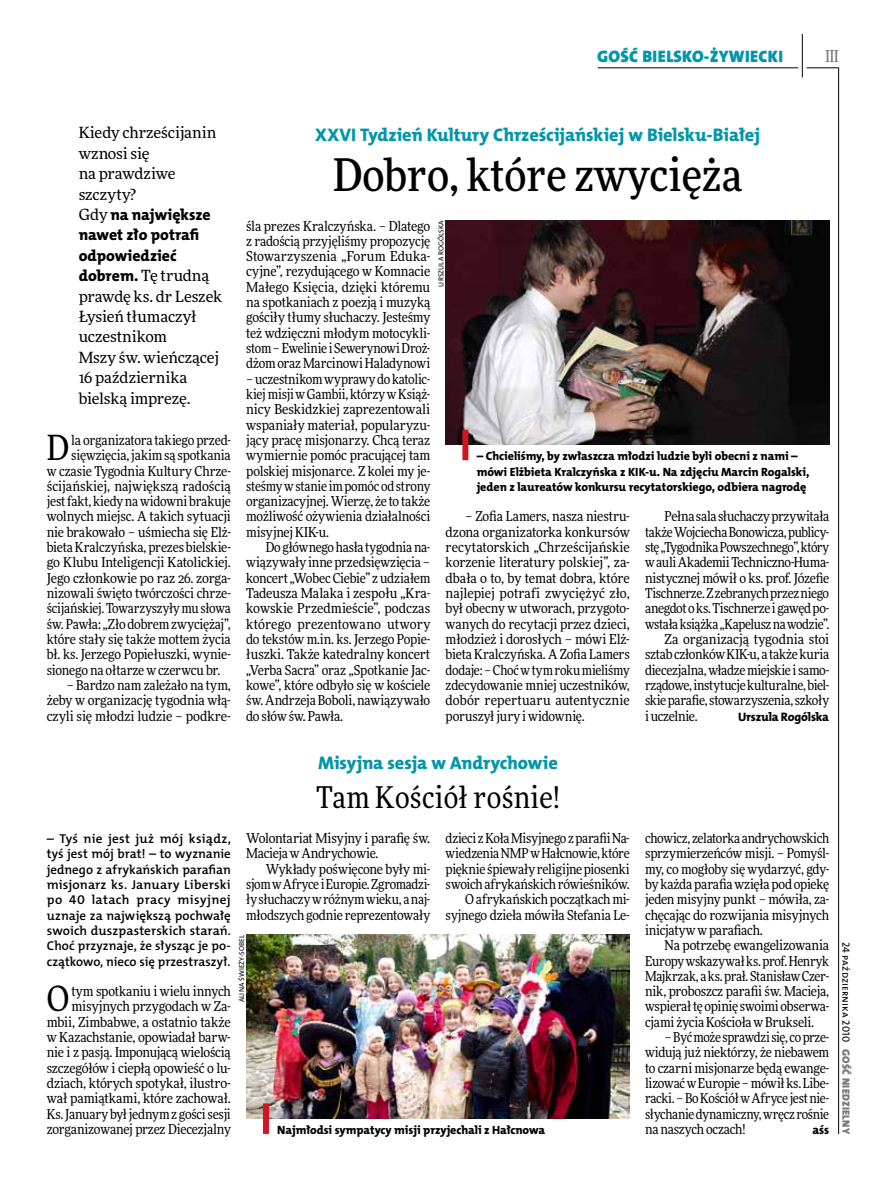
<style>
.page{position:relative;width:893px;height:1191px;background:#fff}
.page>*{position:absolute;margin:0;border:0;box-sizing:border-box;transform-origin:0 0}
.t1{font:500 45px "Freeday Narrow";color:#000}
.t2{font:34.8px "Freeday Narrow News";color:#000}
.t3{font:30px "Freeday Narrow News";letter-spacing:.01em;color:#000}
.t4{font:18.3px "The Mix HP8 Ex Bld";letter-spacing:-.005em;color:#0096aa}
.t5{font:16.65px "The Mix HP9 Blk";letter-spacing:.02em;color:#0096aa}
.t6{font:500 16.5px "Freeday Narrow";color:#787779;scale:.9 1}
.t7{font:15.75px/20.4px "The Mix HP8 Ex Bld";letter-spacing:-.005em;color:#000}
.t8{font:15.45px/20.4px "Freeday News";letter-spacing:-.01em;color:#000}
.t9{font:13.65px/15.3px "Freeday Narrow News";letter-spacing:-.015em;color:#000;text-align:justify}
.t10{font:12.9px/15.3px "The Mix HP6 Se Bld";color:#000;text-align:justify}
.t11{font:12.3px "The Mix HP8 Ex Bld";letter-spacing:-.015em;color:#000}
.t12{font:12px/15.3px "The Mix HP8 Ex Bld";letter-spacing:-.005em;color:#000}
.t13{font:10.5px "The Mix HP5 Plain";color:#000}
.t14{font:10.5px "The Mix HP9 Blk";letter-spacing:.025em;color:#787779}
.t15{font:7.2px "The Mix HP5 Plain";letter-spacing:.015em;color:#000}
.s1{font-family:"Freeday News";font-size:15.45px}
.s2{font-family:"The Mix HP8 Ex Bld";font-size:15.75px}
</style>
<div class="page">
<hr style="left:838px;top:68px;width:1px;height:1066px;background:#000">
<hr style="left:802px;top:34px;width:1px;height:43px;background:#000">
<hr style="left:806px;top:68px;width:33px;height:1px;background:#000">
<hr style="left:598px;top:68px;width:200px;height:1px;background:#000">
<img style="left:446px;top:220px;width:383px;height:225px">
<div style="left:462px;top:430px;width:6px;height:30px;background:#d3151f"></div>
<img style="left:246px;top:935px;width:384px;height:183px">
<div style="left:263px;top:1103px;width:6px;height:31px;background:#d3151f"></div>
<p class="t5" style="left:597px;top:46px;width:187px">GOŚĆ BIELSKO-ŻYWIECKI</p>
<p class="t6" style="left:825px;top:46px;width:16px">III</p>
<p class="t8" style="left:79px;top:122px;width:139px">Kiedy chrześcijanin wznosi się<br>na prawdziwe szczyty?</p>
<p class="t7" style="left:79px;top:205px;width:134px"><span class="s1">Gdy</span> na największe nawet zło potrafi odpowiedzieć</p>
<p class="t8" style="left:79px;top:265px;width:145px"><span class="s2">dobrem.</span> Tę trudną prawdę ks. dr Leszek<br>Łysień tłumaczył uczestnikom<br>Mszy św. wieńczącej<br>16 października bielską imprezę.</p>
<h2 class="t2" style="left:47px;top:426px;width:24px">D</h2>
<p class="t9" style="left:71px;top:432px;width:161px">la organizatora takiego przed-</p>
<p class="t9" style="left:71px;top:447px;width:161px">sięwzięcia, jakim są spotkania</p>
<p class="t9" style="left:47px;top:463px;width:186px">w czasie Tygodnia Kultury Chrze-</p>
<p class="t9" style="left:47px;top:478px;width:186px">ścijańskiej, największą radością</p>
<p class="t9" style="left:47px;top:493px;width:186px">jest fakt, kiedy na widowni brakuje</p>
<p class="t9" style="left:47px;top:509px;width:186px">wolnych miejsc. A takich sytuacji</p>
<p class="t9" style="left:47px;top:524px;width:186px">nie brakowało – uśmiecha się Elż-</p>
<p class="t9" style="left:47px;top:539px;width:186px">bieta Kralczyńska, prezes bielskie-</p>
<p class="t9" style="left:47px;top:555px;width:186px">go Klubu Inteligencji Katolickiej.</p>
<p class="t9" style="left:47px;top:570px;width:186px">Jego członkowie po raz 26. zorga-</p>
<p class="t9" style="left:47px;top:585px;width:186px">nizowali święto twórczości chrze-</p>
<p class="t9" style="left:47px;top:600px;width:186px">ścijańskiej. Towarzyszyły mu słowa</p>
<p class="t9" style="left:47px;top:616px;width:186px">św. Pawła: „Zło dobrem zwyciężaj”,</p>
<p class="t9" style="left:47px;top:631px;width:186px">które stały się także mottem życia</p>
<p class="t9" style="left:47px;top:646px;width:186px">bł. ks. Jerzego Popiełuszki, wynie-</p>
<p class="t9" style="left:47px;top:662px;width:175px">sionego na ołtarze w czerwcu br.</p>
<p class="t9" style="left:47px;top:677px;width:186px;text-indent:20px">– Bardzo nam zależało na tym, żeby w organizację tygodnia włą&shy;czyli się młodzi ludzie – podkre-</p>
<h3 class="t4" style="left:315px;top:123px;width:446px">XXVI Tydzień Kultury Chrześcijańskiej w Bielsku-Białej</h3>
<h1 class="t1" style="left:333px;top:147px;width:411px">Dobro, które zwycięża</h1>
<p class="t9" style="left:246px;top:218px;width:186px">śla prezes Kralczyńska. – Dlatego z radością przyjęliśmy propozycję Stowarzyszenia „Forum Eduka&shy;cyjne”, rezydującego w Komnacie Małego Księcia, dzięki któremu na spotkaniach z poezją i muzyką gościły tłumy słuchaczy. Jesteśmy też wdzięczni młodym motocykli&shy;stom – Ewelinie i Sewerynowi Droż&shy;dżom oraz Marcinowi Haladynowi</p>
<p class="t9" style="left:246px;top:371px;width:186px">– uczestnikom wyprawy do katolic&shy;kiej misji w Gambii, którzy w Książ&shy;nicy Beskidzkiej zaprezentowali wspaniały materiał, popularyzu&shy;jący pracę misjonarzy. Chcą teraz wymiernie pomóc pracującej tam polskiej misjonarce. Z kolei my je&shy;steśmy w stanie im pomóc od strony organizacyjnej. Wierzę, że to także możliwość ożywienia działalności misyjnej KIK-u.</p>
<p class="t9" style="left:246px;top:539px;width:186px;text-indent:20px">Do głównego hasła tygodnia na&shy;wiązywały inne przedsięwzięcia – koncert „Wobec Ciebie” z udziałem Tadeusza Malaka i zespołu „Kra&shy;kowskie Przedmieście”, podczas którego prezentowano utwory do tekstów m.in. ks. Jerzego Popie&shy;łuszki. Także katedralny koncert „Verba Sacra” oraz „Spotkanie Jac&shy;kowe”, które odbyło się w kościele św. Andrzeja Boboli, nawiązywało do słów św. Pawła.</p>
<p class="t15" style="left:436px;top:286px;width:67px;rotate:-90deg">Urszu la Rogólska</p>
<p class="t12" style="left:477px;top:448px;width:334px">– Chcieliśmy, by zwłaszcza młodzi ludzie byli obecni z nami – mówi Elżbieta Kralczyńska z KIK-u. Na zdjęciu Marcin Rogalski, jeden z laureatów konkursu recytatorskiego, odbiera nagrodę</p>
<p class="t9" style="left:446px;top:509px;width:186px;text-indent:20px">– Zofia Lamers, nasza niestru&shy;dzona organizatorka konkursów recytatorskich „Chrześcijańskie korzenie literatury polskiej”, za&shy;dbała o to, by temat dobra, które najlepiej potrafi zwyciężyć zło, był obecny w utworach, przygoto&shy;wanych do recytacji przez dzieci, młodzież i dorosłych – mówi Elż&shy;bieta Kralczyńska. A Zofia Lamers dodaje: – Choć w tym roku mieliśmy zdecydowanie mniej uczestników, dobór repertuaru autentycznie poruszył jury i widownię.</p>
<p class="t9" style="left:665px;top:509px;width:166px">Pełna sala słuchaczy przywitała</p>
<p class="t9" style="left:645px;top:524px;width:186px">także Wojciecha Bonowicza, publicy-</p>
<p class="t9" style="left:645px;top:539px;width:186px">stę „Tygodnika Powszechnego”, który</p>
<p class="t9" style="left:645px;top:555px;width:186px">w auli Akademii Techniczno-Huma-</p>
<p class="t9" style="left:645px;top:570px;width:186px">nistycznej mówił o ks. prof. Józefie</p>
<p class="t9" style="left:645px;top:585px;width:186px">Tischnerze. Z zebranych przez niego</p>
<p class="t9" style="left:645px;top:600px;width:186px">anegdot o ks. Tischnerze i gawęd po-</p>
<p class="t9" style="left:645px;top:616px;width:186px">wstała książka „Kapelusz na wodzie”.</p>
<p class="t9" style="left:665px;top:631px;width:166px">Za organizacją tygodnia stoi</p>
<p class="t9" style="left:645px;top:646px;width:186px">sztab członków KIK-u, a także kuria</p>
<p class="t9" style="left:645px;top:662px;width:186px">diecezjalna, władze miejskie i samo-</p>
<p class="t9" style="left:645px;top:677px;width:186px">rządowe, instytucje kulturalne, biel-</p>
<p class="t9" style="left:645px;top:692px;width:186px">skie parafie, stowarzyszenia, szkoły</p>
<p class="t9" style="left:645px;top:708px;width:54px">i uczelnie.</p>
<p class="t11" style="left:738px;top:708px;width:93px">Urszula Rogólska</p>
<h3 class="t4" style="left:318px;top:751px;width:241px">Misyjna sesja w Andrychowie</h3>
<h3 class="t3" style="left:316px;top:778px;width:245px">Tam Kościół rośnie!</h3>
<p class="t9" style="left:246px;top:830px;width:186px">Wolontariat Misyjny i parafię św.<br>Macieja w Andrychowie.</p>
<p class="t9" style="left:246px;top:861px;width:186px;text-indent:20px">Wykłady poświęcone były mi&shy;sjom w Afryce i Europie. Zgromadzi&shy;ły słuchaczy w różnym wieku, a naj&shy;młodszych godnie reprezentowały</p>
<p class="t9" style="left:446px;top:830px;width:186px;text-align:right">dzieci z Koła Misyjnego z parafii Na&shy;wiedzenia NMP w Hałcnowie, które pięknie śpiewały religijne piosenki swoich afrykańskich rówieśników.<br>O afrykańskich początkach mi&shy;syjnego dzieła mówiła Stefania Le-</p>
<p class="t9" style="left:645px;top:830px;width:186px">chowicz, zelatorka andrychowskich sprzymierzeńców misji. – Pomyśl&shy;my, co mogłoby się wydarzyć, gdy&shy;by każda parafia wzięła pod opiekę jeden misyjny punkt – mówiła, za&shy;chęcając do rozwijania misyjnych inicjatyw w parafiach.</p>
<p class="t9" style="left:645px;top:937px;width:186px;text-indent:20px">Na potrzebę ewangelizowania Europy wskazywał ks. prof. Henryk Majkrzak, a ks. prał. Stanisław Czer&shy;nik, proboszcz parafii św. Macieja, wspierał tę opinię swoimi obserwa&shy;cjami życia Kościoła w Brukseli.</p>
<p class="t9" style="left:645px;top:1029px;width:186px;text-indent:20px">– Być może sprawdzi się, co prze&shy;widują już niektórzy, że niebawem to czarni misjonarze będą ewange&shy;lizować w Europie – mówił ks. Libe&shy;racki. – Bo Kościół w Afryce jest nie&shy;słychanie dynamiczny, wręcz rośnie</p>
<p class="t12" style="left:277px;top:1122px;width:269px">Najmłodsi sympatycy misji przyjechali z Hałcnowa</p>
<p class="t9" style="left:645px;top:1121px;width:102px">na naszych oczach!</p>
<p class="t11" style="left:812px;top:1122px;width:18px">aśs</p>
<p class="t10" style="left:47px;top:831px;width:186px">– Tyś nie jest już mój ksiądz, tyś jest mój brat! – to wyznanie jednego z afrykańskich parafian misjonarz ks. January Liberski po 40 latach pracy misyjnej uznaje za największą pochwałę swoich duszpasterskich starań.<br>Choć przyznaje, że słysząc je po&shy;czątkowo, nieco się przestraszył.</p>
<h2 class="t2" style="left:47px;top:977px;width:24px">O</h2>
<p class="t15" style="left:237px;top:1002px;width:69px;rotate:-90deg">Alina Świeży-Sobel</p>
<p class="t9" style="left:47px;top:983px;width:186px;text-align:right">tym spotkaniu i wielu innych misyjnych przygodach w Za&shy;mbii, Zimbabwe, a ostatnio także w Kazachstanie, opowiadał barw&shy;nie i z pasją. Imponującą wielością szczegółów i ciepłą opowieść o lu&shy;dziach, których spotykał, ilustro&shy;wał pamiątkami, które zachował.<br>Ks. January był jednym z gości sesji zorganizowanej przez Diecezjalny</p>
<p class="t13" style="left:853px;top:941px;width:102px;rotate:90deg">24 października 2010</p>
<p class="t14" style="left:853px;top:1049px;width:86px;rotate:90deg">GOŚĆ NIEDZIELNY</p>
</div>
